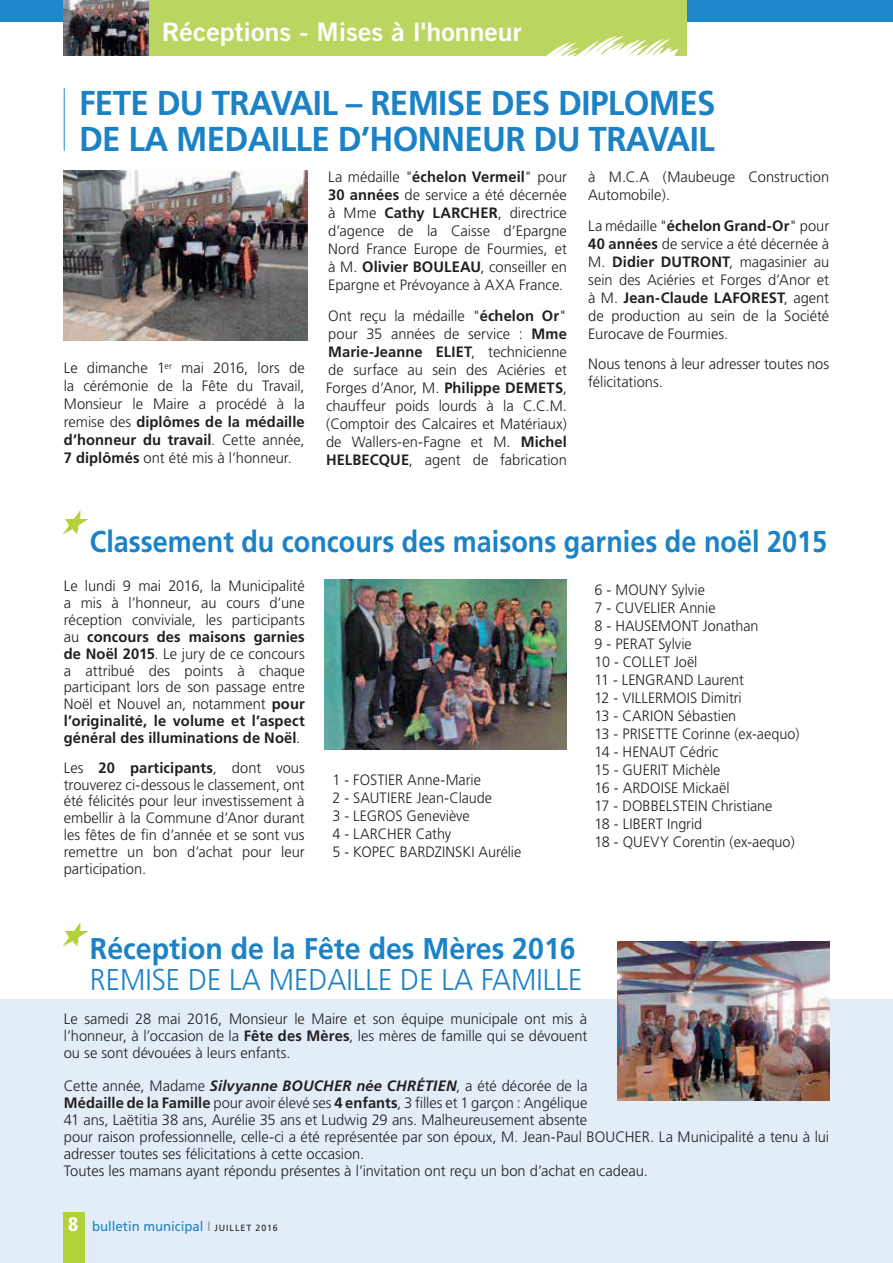
<style>
.page{position:relative;width:893px;height:1263px;background:#fff}
.page>*{position:absolute;margin:0;border:0;box-sizing:border-box;transform-origin:0 0}
.t1{font:700 34.5px/36px "Frutiger";letter-spacing:-.02em;color:#1b82c5;scale:.96 1}
.t2{font:700 30px "Frutiger";color:#1b82c5;scale:.9 1}
.t3{font:700 30px "Frutiger";color:#1b82c5;scale:.95 1}
.t4{font:300 30px "Frutiger";color:#1b82c5;scale:.95 1}
.t5{font:25.5px "Trade Gothic Bold Two";color:#fff;scale:1.05 1}
.t6{font:300 15px/18px "Frutiger";color:#231f20;text-align:justify}
.t7{font:300 15px/18px "Frutiger";color:#231f20;scale:.96 1}
.t8{font:13.5px "Frutiger";color:#1b82c5}
.s1{font-weight:700}
.s2{font-weight:700;font-style:italic}
.s3{font-weight:900;font-stretch:condensed;font-size:19.5px;color:#fff}
.s4{color:#939595}
.s5{font-size:9px;color:#231f20}
</style>
<div class="page">
<div style="left:0;top:999px;width:893px;height:264px;background:#e2edf8"></div>
<div style="left:0;top:0;width:893px;height:21px;background:#1d89ca"></div>
<div style="left:64px;top:0;width:622px;height:55px;background:#bbd660"></div>
<svg style="left:536px;top:36px;width:143px;height:20px"></svg>
<img style="left:64px;top:0;width:85px;height:55px">
<div style="left:64px;top:1213px;width:21px;height:50px;background:#b2d239"></div>
<hr style="left:64px;top:88px;width:1px;height:63px;background:#1d89ca">
<img style="left:64px;top:510px;width:23px;height:23px">
<img style="left:64px;top:923px;width:23px;height:23px">
<img style="left:64px;top:170px;width:243px;height:170px">
<img style="left:617px;top:942px;width:212px;height:159px">
<img style="left:325px;top:579px;width:242px;height:170px">
<h3 class="t5" style="left:162px;top:17px;width:344px">Réceptions - Mises à l'honneur</h3>
<h1 class="t1" style="left:79px;top:84px;width:664px">FETE DU TRAVAIL – REMISE DES DIPLOMES<br>DE LA MEDAILLE D’HONNEUR DU TRAVAIL</h1>
<p class="t6" style="left:64px;top:359px;width:242px">Le dimanche 1<sup>er</sup> mai 2016, lors de la cérémonie de la Fête du Travail, Monsieur le Maire a procédé à la remise des <span class="s1">diplômes de la médaille d’honneur du travail</span>. Cette année, <span class="s1">7 diplômés</span> ont été mis à l’honneur.</p>
<p class="t6" style="left:328px;top:168px;width:240px">La médaille "<span class="s1">échelon Vermeil</span>" pour <span class="s1">30 années</span> de service a été décernée à Mme <span class="s1">Cathy LARCHER</span>, directrice d’agence de la Caisse d’Epargne Nord France Europe de Fourmies, et à M. <span class="s1">Olivier BOULEAU</span>, conseiller en Epargne et Prévoyance à AXA France.</p>
<p class="t6" style="left:326px;top:306px;width:242px">Ont reçu la médaille "<span class="s1">échelon Or</span>" pour 35 années de service : <span class="s1">Mme Marie-Jeanne ELIET</span>, technicienne de surface au sein des Aciéries et Forges d’Anor, M. <span class="s1">Philippe DEMETS</span>, chauffeur poids lourds à la C.C.M. (Comptoir des Calcaires et Matériaux) de Wallers-en-Fagne et M. <span class="s1">Michel HELBECQUE</span>, agent de fabrication</p>
<p class="t6" style="left:588px;top:168px;width:242px">à M.C.A (Maubeuge Construction<br>Automobile).</p>
<p class="t6" style="left:588px;top:216px;width:242px">La médaille "<span class="s1">échelon Grand-Or</span>" pour <span class="s1">40 années</span> de service a été décernée à M. <span class="s1">Didier DUTRONT</span>, magasinier au sein des Aciéries et Forges d’Anor et à M. <span class="s1">Jean-Claude LAFOREST</span>, agent de production au sein de la Société Eurocave de Fourmies.</p>
<p class="t6" style="left:588px;top:355px;width:242px">Nous tenons à leur adresser toutes nos félicitations.</p>
<h2 class="t2" style="left:90px;top:524px;width:820px">Classement du concours des maisons garnies de noël 2015</h2>
<p class="t6" style="left:64px;top:577px;width:242px;line-height:16.8px">Le lundi 9 mai 2016, la Municipalité a mis à l’honneur, au cours d’une réception conviviale, les participants au <span class="s1">concours des maisons garnies de Noël 2015</span>. Le jury de ce concours a attribué des points à chaque participant lors de son passage entre Noël et Nouvel an, notamment <span class="s1">pour l’originalité, le volume et l’aspect général des illuminations de Noël</span>.</p>
<p class="t6" style="left:64px;top:759px;width:242px;line-height:16.8px">Les <span class="s1">20 participants</span>, dont vous trouverez ci-dessous le classement, ont été félicités pour leur investissement à embellir à la Commune d’Anor durant les fêtes de fin d’année et se sont vus remettre un bon d’achat pour leur participation.</p>
<p class="t7" style="left:332px;top:770px;width:198px">1 - FOSTIER Anne-Marie<br>2 - SAUTIERE Jean-Claude<br>3 - LEGROS Geneviève<br>4 - LARCHER Cathy<br>5 - KOPEC BARDZINSKI Aurélie</p>
<p class="t7" style="left:595px;top:581px;width:215px">6 - MOUNY Sylvie<br>7 - CUVELIER Annie<br>8 - HAUSEMONT Jonathan<br>9 - PERAT Sylvie<br>10 - COLLET Joël<br>11 - LENGRAND Laurent<br>12 - VILLERMOIS Dimitri<br>13 - CARION Sébastien<br>13 - PRISETTE Corinne (ex-aequo)<br>14 - HENAUT Cédric<br>15 - GUERIT Michèle<br>16 - ARDOISE Mickaël<br>17 - DOBBELSTEIN Christiane<br>18 - LIBERT Ingrid<br>18 - QUEVY Corentin (ex-aequo)</p>
<h2 class="t3" style="left:90px;top:931px;width:513px">Réception de la Fête des Mères 2016</h2>
<h2 class="t4" style="left:90px;top:963px;width:520px">REMISE DE LA MEDAILLE DE LA FAMILLE</h2>
<p class="t6" style="left:64px;top:1010px;width:525px;line-height:16.8px">Le samedi 28 mai 2016, Monsieur le Maire et son équipe municipale ont mis à l’honneur, à l’occasion de la <span class="s1">Fête des Mères</span>, les mères de famille qui se dévouent ou se sont dévouées à leurs enfants.</p>
<p class="t6" style="left:64px;top:1078px;width:767px;line-height:16.8px;text-align:left">Cette année, Madame <span class="s2">Silvyanne BOUCHER née CHRÉTIEN</span>, a été décorée de la<br><span class="s1">Médaille de la Famille</span> pour avoir élevé ses <span class="s1">4 enfants</span>, 3 filles et 1 garçon : Angélique<br>41 ans, Laëtitia 38 ans, Aurélie 35 ans et Ludwig 29 ans. Malheureusement absente<br>pour raison professionnelle, celle-ci a été représentée par son époux, M. Jean-Paul BOUCHER. La Municipalité a tenu à lui adresser toutes ses félicitations à cette occasion.<br>Toutes les mamans ayant répondu présentes à l’invitation ont reçu un bon d’achat en cadeau.</p>
<p class="t8" style="left:68px;top:1218px;width:211px"><span class="s3">8</span> bulletin municipal <span class="s4">I</span> <span class="s5">JUILLET 2016</span></p>
</div>
